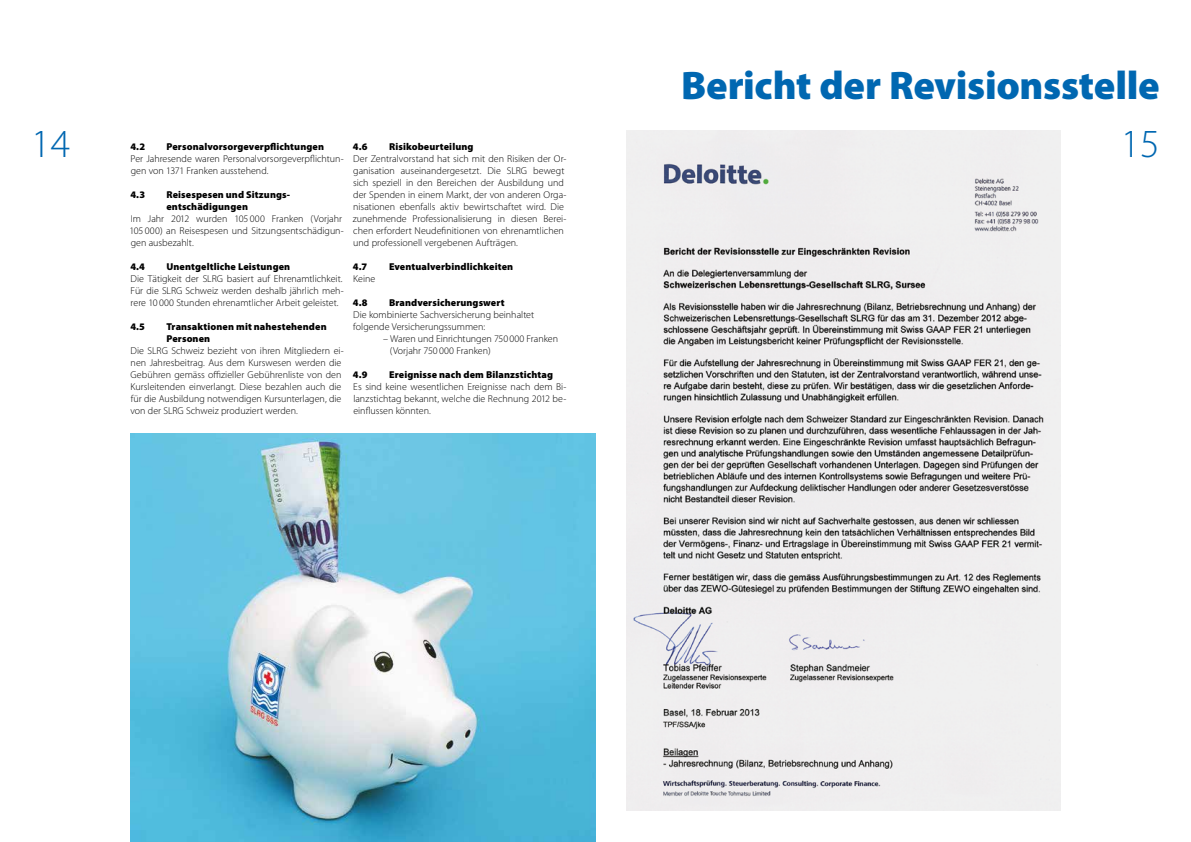
<style>
.page{position:relative;width:1191px;height:842px;background:#fff}
.page>*{position:absolute;margin:0;border:0;box-sizing:border-box;transform-origin:0 0}
.t1{font:900 40px "Myriad Pro";letter-spacing:-.01em;color:#0067b1}
.t2{font:300 40px "Myriad Pro";color:#0067b1}
.t3{font:300 10px/12px "Myriad Pro";color:#000}
.t4{font:900 10px/12px "Myriad Pro";letter-spacing:.01em;color:#000}
</style>
<div class="page">
<img style="left:626px;top:130px;width:434px;height:681px">
<img style="left:130px;top:433px;width:465px;height:409px">
<h1 class="t1" style="left:681px;top:59px;width:480px">Bericht der Revisionsstelle</h1>
<h1 class="t2" style="left:31px;top:120px;width:41px">14</h1>
<p class="t4" style="left:130px;top:140px;width:16px">4.2</p>
<p class="t3" style="left:131px;top:152px;width:215px">Per Jahresende waren Personalvorsorgeverpflichtun-</p>
<p class="t4" style="left:166px;top:140px;width:159px">Personalvorsorgeverpflichtungen</p>
<h1 class="t2" style="left:1120px;top:120px;width:41px">15</h1>
<p class="t3" style="left:131px;top:164px;width:139px">gen von 1371 Franken ausstehend.</p>
<p class="t4" style="left:130px;top:188px;width:16px">4.3</p>
<p class="t4" style="left:166px;top:188px;width:125px">Reisespesen und Sitzungs&shy;entschädigungen</p>
<p class="t3" style="left:129px;top:212px;width:216px">Im Jahr 2012 wurden 105 000 Franken (Vorjahr<br>105 000) an Reisespesen und Sitzungsentschädigun&shy;gen ausbezahlt.</p>
<p class="t4" style="left:130px;top:260px;width:16px">4.4</p>
<p class="t4" style="left:166px;top:260px;width:125px">Unentgeltliche Leistungen</p>
<p class="t3" style="left:131px;top:272px;width:215px;text-align:justify">Die Tätigkeit der SLRG basiert auf Ehrenamtlichkeit.<br>Für die SLRG Schweiz werden deshalb jährlich meh&shy;rere 10 000 Stunden ehrenamtlicher Arbeit geleistet.</p>
<p class="t4" style="left:130px;top:320px;width:16px">4.5</p>
<p class="t4" style="left:166px;top:320px;width:162px">Transaktionen mit nahestehenden<br>Personen</p>
<p class="t3" style="left:130px;top:344px;width:215px">Die SLRG Schweiz bezieht von ihren Mitgliedern ei&shy;nen Jahresbeitrag. Aus dem Kurswesen werden die Gebühren gemäss offizieller Gebührenliste von den Kursleitenden einverlangt. Diese bezahlen auch die für die Ausbildung notwendigen Kursunterlagen, die von der SLRG Schweiz produziert werden.</p>
<p class="t4" style="left:353px;top:140px;width:16px">4.6</p>
<p class="t4" style="left:389px;top:140px;width:86px">Risikobeurteilung</p>
<p class="t3" style="left:353px;top:152px;width:215px">Der Zentralvorstand hat sich mit den Risiken der Or&shy;ganisation auseinandergesetzt. Die SLRG bewegt sich speziell in den Bereichen der Ausbildung und der Spenden in einem Markt, der von anderen Orga&shy;nisationen ebenfalls aktiv bewirtschaftet wird. Die zunehmende Professionalisierung in diesen Berei&shy;chen erfordert Neudefinitionen von ehrenamtlichen und professionell vergebenen Aufträgen.</p>
<p class="t4" style="left:353px;top:260px;width:16px">4.7</p>
<p class="t4" style="left:389px;top:260px;width:126px">Eventualverbindlichkeiten</p>
<p class="t3" style="left:353px;top:272px;width:24px">Keine</p>
<p class="t4" style="left:353px;top:296px;width:16px">4.8</p>
<p class="t4" style="left:389px;top:296px;width:117px">Brandversicherungswert</p>
<p class="t3" style="left:353px;top:308px;width:182px">Die kombinierte Sachversicherung beinhaltet folgende Versicherungssummen:</p>
<p class="t3" style="left:390px;top:332px;width:170px;text-indent:-7px">– Waren und Einrichtungen 750 000 Franken (Vorjahr 750 000 Franken)</p>
<p class="t4" style="left:353px;top:368px;width:16px">4.9</p>
<p class="t4" style="left:389px;top:368px;width:165px">Ereignisse nach dem Bilanzstichtag</p>
<p class="t3" style="left:353px;top:380px;width:215px;text-align:justify">Es sind keine wesentlichen Ereignisse nach dem Bi&shy;lanzstichtag bekannt, welche die Rechnung 2012 be&shy;einflussen könnten.</p>
</div>
